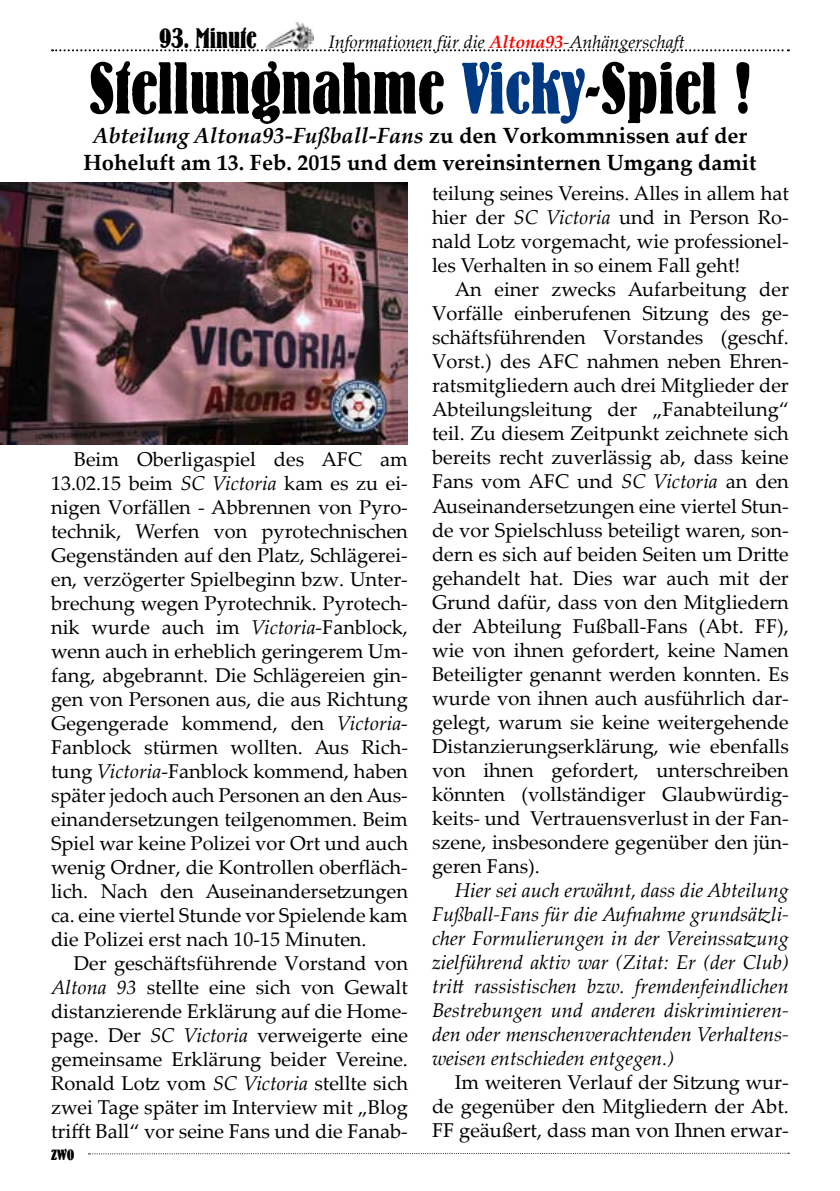
<style>
.page{position:relative;width:840px;height:1191px;background:#fff}
.page>*{position:absolute;margin:0;border:0;box-sizing:border-box;transform-origin:0 0}
.t1{font:700 condensed 72px "Bernhard";color:#000}
.t2{font:700 condensed 28px "Bernhard";color:#000}
.t3{font:700 22px/26.4px "Palatino Linotype";color:#000;text-align:center}
.t4{font:20px/24px "Palatino Linotype";color:#000;text-align:justify}
.t5{font:italic 20px/24px "Palatino Linotype";color:#000;text-align:justify}
.t6{font:italic 18px "Palatino Linotype";color:#000}
.t7{font:700 condensed 18px "Bernhard";color:#000}
.s1{font-weight:700;color:#f00}
.s2{color:#003882}
.s3{font-style:italic}
</style>
<div class="page">
<img style="left:266px;top:22px;width:48px;height:27px">
<svg style="left:52px;top:49px;width:736px;height:2px"></svg>
<svg style="left:88px;top:1152px;width:700px;height:2px"></svg>
<img style="left:0;top:182px;width:408px;height:262px">
<h2 class="t2" style="left:159px;top:23px;width:99px">93. Minute</h2>
<p class="t6" style="left:328px;top:29px;width:357px">Informationen für die <span class="s1">Altona93</span>-Anhängerschaft</p>
<h1 class="t1" style="left:89px;top:50px;width:663px">Stellungnahme <span class="s2">Vicky</span>-Spiel !</h1>
<p class="t3" style="left:83px;top:122px;width:674px"><span class="s3">Abteilung Altona93-Fußball-Fans</span> zu den Vorkommnissen auf der<br>Hoheluft am 13. Feb. 2015 und dem vereinsinternen Umgang damit</p>
<p class="t4" style="left:51px;top:446px;width:358px;text-indent:23px">Beim Oberligaspiel des AFC am 13.02.15 beim <span class="s3">SC Victoria</span> kam es zu ei&shy;nigen Vorfällen - Abbrennen von Pyro&shy;technik, Werfen von pyrotechnischen Gegenständen auf den Platz, Schlägerei&shy;en, verzögerter Spielbeginn bzw. Unter&shy;brechung wegen Pyrotechnik. Pyrotech&shy;nik wurde auch im <span class="s3">Victoria</span>-Fanblock, wenn auch in erheblich geringerem Um&shy;fang, abgebrannt. Die Schlägereien gin&shy;gen von Personen aus, die aus Richtung Gegengerade kommend, den <span class="s3">Victoria</span>-Fanblock stürmen wollten. Aus Rich&shy;tung <span class="s3">Victoria</span>-Fanblock kommend, haben später jedoch auch Personen an den Aus&shy;einandersetzungen teilgenommen. Beim Spiel war keine Polizei vor Ort und auch wenig Ordner, die Kontrollen oberfläch&shy;lich. Nach den Auseinandersetzungen ca. eine viertel Stunde vor Spielende kam die Polizei erst nach 10-15 Minuten.</p>
<p class="t4" style="left:51px;top:950px;width:358px;text-indent:23px">Der geschäftsführende Vorstand von <span class="s3">Altona 93</span> stellte eine sich von Gewalt distanzierende Erklärung auf die Home&shy;page. Der <span class="s3">SC Victoria</span> verweigerte eine gemeinsame Erklärung beider Vereine.<br>Ronald Lotz vom <span class="s3">SC Victoria</span> stellte sich zwei Tage später im Interview mit „Blog trifft Ball“ vor seine Fans und die Fanab-</p>
<p class="t7" style="left:51px;top:1144px;width:25px">zwo</p>
<p class="t4" style="left:432px;top:181px;width:358px">teilung seines Vereins. Alles in allem hat hier der <span class="s3">SC Victoria</span> und in Person Ro&shy;nald Lotz vorgemacht, wie professionel&shy;les Verhalten in so einem Fall geht!</p>
<p class="t4" style="left:432px;top:277px;width:358px;text-indent:23px">An einer zwecks Aufarbeitung der Vorfälle einberufenen Sitzung des ge&shy;schäftsführenden Vorstandes (geschf.<br>Vorst.) des AFC nahmen neben Ehren&shy;ratsmitgliedern auch drei Mitglieder der Abteilungsleitung der „Fanabteilung“ teil. Zu diesem Zeitpunkt zeichnete sich bereits recht zuverlässig ab, dass keine Fans vom AFC und <span class="s3">SC Victoria</span> an den Auseinandersetzungen eine viertel Stun&shy;de vor Spielschluss beteiligt waren, son&shy;dern es sich auf beiden Seiten um Dritte gehandelt hat. Dies war auch mit der Grund dafür, dass von den Mitgliedern der Abteilung Fußball-Fans (Abt. FF), wie von ihnen gefordert, keine Namen Beteiligter genannt werden konnten. Es wurde von ihnen auch ausführlich dar&shy;gelegt, warum sie keine weitergehende Distanzierungserklärung, wie ebenfalls von ihnen gefordert, unterschreiben könnten (vollständiger Glaubwürdig&shy;keits- und Vertrauensverlust in der Fan&shy;szene, insbesondere gegenüber den jün&shy;geren Fans).</p>
<p class="t5" style="left:432px;top:877px;width:358px;text-indent:23px">Hier sei auch erwähnt, dass die Abteilung Fußball-Fans für die Aufnahme grundsätzli&shy;cher Formulierungen in der Vereinssatzung zielführend aktiv war (Zitat: Er (der Club) tritt rassistischen bzw. fremdenfeindlichen Bestrebungen und anderen diskriminieren&shy;den oder menschenverachtenden Verhaltens&shy;weisen entschieden entgegen.)</p>
<p class="t4" style="left:432px;top:1069px;width:358px;text-indent:23px">Im weiteren Verlauf der Sitzung wur&shy;de gegenüber den Mitgliedern der Abt.<br>FF geäußert, dass man von Ihnen erwar-</p>
</div>
